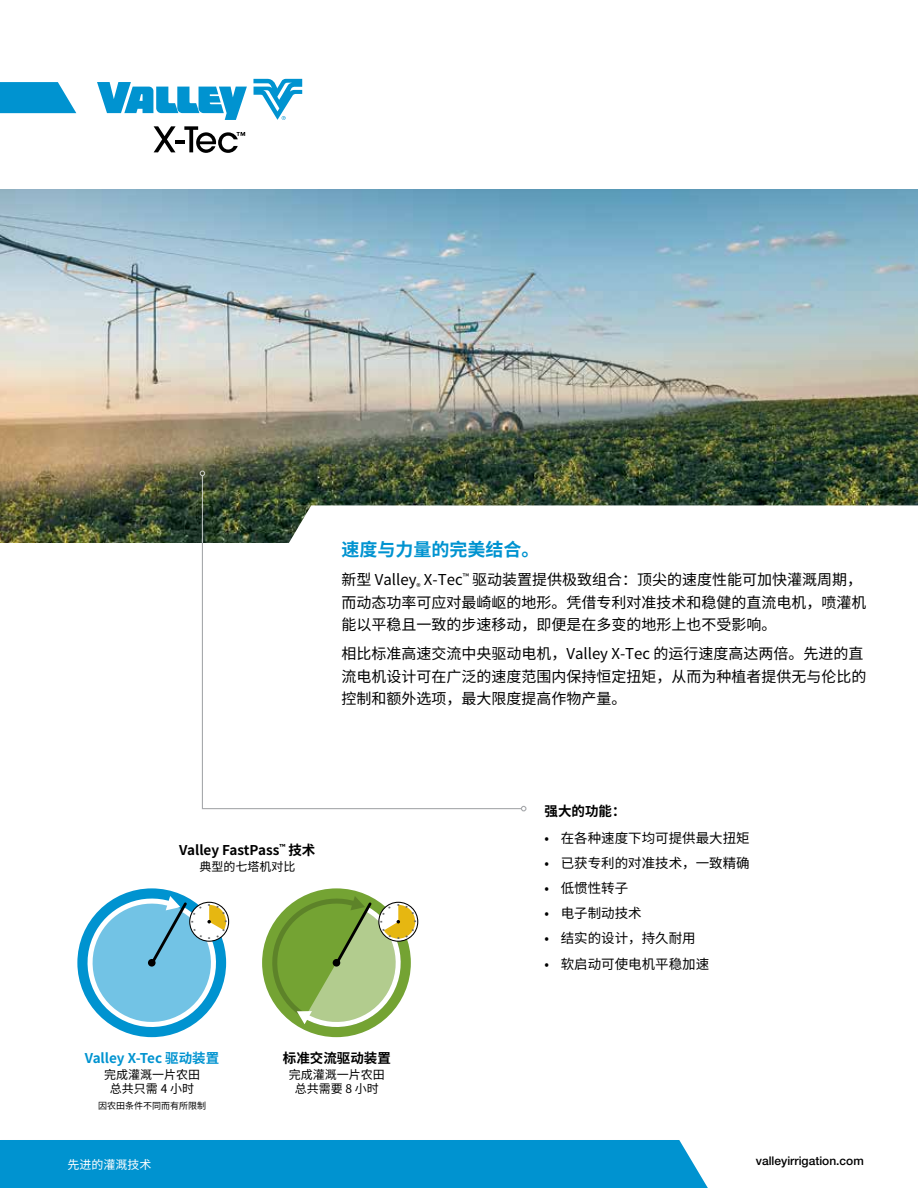
<style>
.page{position:relative;width:918px;height:1188px;background:#fff}
.page>*{position:absolute;margin:0;border:0;box-sizing:border-box;transform-origin:0 0}
.t1{font:700 18px "Noto Sans CJ Ksc";color:#0093d0}
.t2{font:15px/22.5px "Noto Sans CJ Ksc";color:#000}
.t3{font:13.5px "Noto Sans CJ Ksc";color:#000}
.t4{font:700 13.5px "Noto Sans CJ Ksc";color:#000}
.t5{font:700 13.5px "Noto Sans CJ Ksc";color:#0093d0}
.t6{font:12px/14.4px "Noto Sans CJ Ksc";color:#000;text-align:center}
.t7{font:500 12px "Helvetica Neue LT Pro";color:#000}
.t8{font:12px "Noto Sans CJ Ksc";color:#fff}
.t9{font:9px "Noto Sans CJ Ksc";color:#000}
</style>
<div class="page">
<div style="left:262px;top:888px;width:149px;height:149px;background:#74a333;border-radius:50%"></div>
<div style="left:77px;top:888px;width:149px;height:149px;background:#0093d0;border-radius:50%"></div>
<div style="left:190px;top:902px;width:39px;height:39px;background:#585858;border-radius:50%"></div>
<div style="left:189px;top:902px;width:40px;height:40px;border:1px solid #000;border-radius:50%"></div>
<div style="left:379px;top:902px;width:39px;height:39px;background:#393939;border-radius:50%"></div>
<div style="left:378px;top:902px;width:40px;height:40px;border:1px solid #000;border-radius:50%"></div>
<svg style="left:0;top:82px;width:76px;height:31px;background:#1e9fd5"></svg>
<img style="left:0;top:189px;width:918px;height:353px">
<svg style="left:523px;top:505px;width:395px;height:37px"></svg>
<svg style="left:201px;top:474px;width:322px;height:336px"></svg>
<svg style="left:200px;top:471px;width:5px;height:5px"></svg>
<svg style="left:521px;top:806px;width:5px;height:5px"></svg>
<div style="left:0;top:1140px;width:708px;height:48px;background:#0093d0"></div>
<svg style="left:154px;top:126px;width:22px;height:26px"></svg>
<hr style="left:175px;top:140px;width:10px;height:4px;background:#000">
<svg style="left:184px;top:126px;width:61px;height:27px"></svg>
<svg style="left:253px;top:79px;width:49px;height:41px"></svg>
<svg style="left:97px;top:82px;width:150px;height:38px"></svg>
<svg style="left:81px;top:895px;width:146px;height:138px"></svg>
<svg style="left:272px;top:896px;width:144px;height:137px"></svg>
<p class="t1" style="left:341px;top:539px;width:200px">速度与力量的完美结合。</p>
<p class="t2" style="left:341px;top:569px;width:527px">新型 Valley<sub>®</sub> X-Tec<sup>™</sup> 驱动装置提供极致组合：顶尖的速度性能可加快灌溉周期，而动态功率可应对最崎岖的地形。凭借专利对准技术和稳健的直流电机，喷灌机能以平稳且一致的步速移动，即便是在多变的地形上也不受影响。</p>
<p class="t2" style="left:341px;top:643px;width:527px">相比标准高速交流中央驱动电机，Valley X-Tec 的运行速度高达两倍。先进的直流电机设计可在广泛的速度范围内保持恒定扭矩，从而为种植者提供无与伦比的控制和额外选项，最大限度提高作物产量。</p>
<p class="t4" style="left:179px;top:842px;width:138px">Valley FastPass<sup>™</sup> 技术</p>
<p class="t6" style="left:199px;top:860px;width:97px">典型的七塔机对比</p>
<p class="t4" style="left:545px;top:803px;width:82px">强大的功能：</p>
<p class="t3" style="left:545px;top:830px;width:207px">• 在各种速度下均可提供最大扭矩</p>
<p class="t3" style="left:545px;top:855px;width:207px">• 已获专利的对准技术，一致精确</p>
<p class="t3" style="left:545px;top:880px;width:85px">• 低惯性转子</p>
<p class="t3" style="left:545px;top:906px;width:99px">• 电子制动技术</p>
<p class="t3" style="left:545px;top:931px;width:153px">• 结实的设计，持久耐用</p>
<p class="t3" style="left:545px;top:956px;width:166px">• 软启动可使电机平稳加速</p>
<p class="t5" style="left:85px;top:1050px;width:136px">Valley X-Tec 驱动装置</p>
<p class="t6" style="left:104px;top:1067px;width:97px">完成灌溉一片农田总共只需 4 小时</p>
<p class="t9" style="left:98px;top:1101px;width:109px">因农田条件不同而有所限制</p>
<p class="t4" style="left:283px;top:1050px;width:110px">标准交流驱动装置</p>
<p class="t6" style="left:289px;top:1067px;width:98px">完成灌溉一片农田总共需要 8 小时</p>
<p class="t8" style="left:68px;top:1158px;width:85px">先进的灌溉技术</p>
<p class="t7" style="left:756px;top:1154px;width:110px">valleyirrigation.com</p>
</div>
